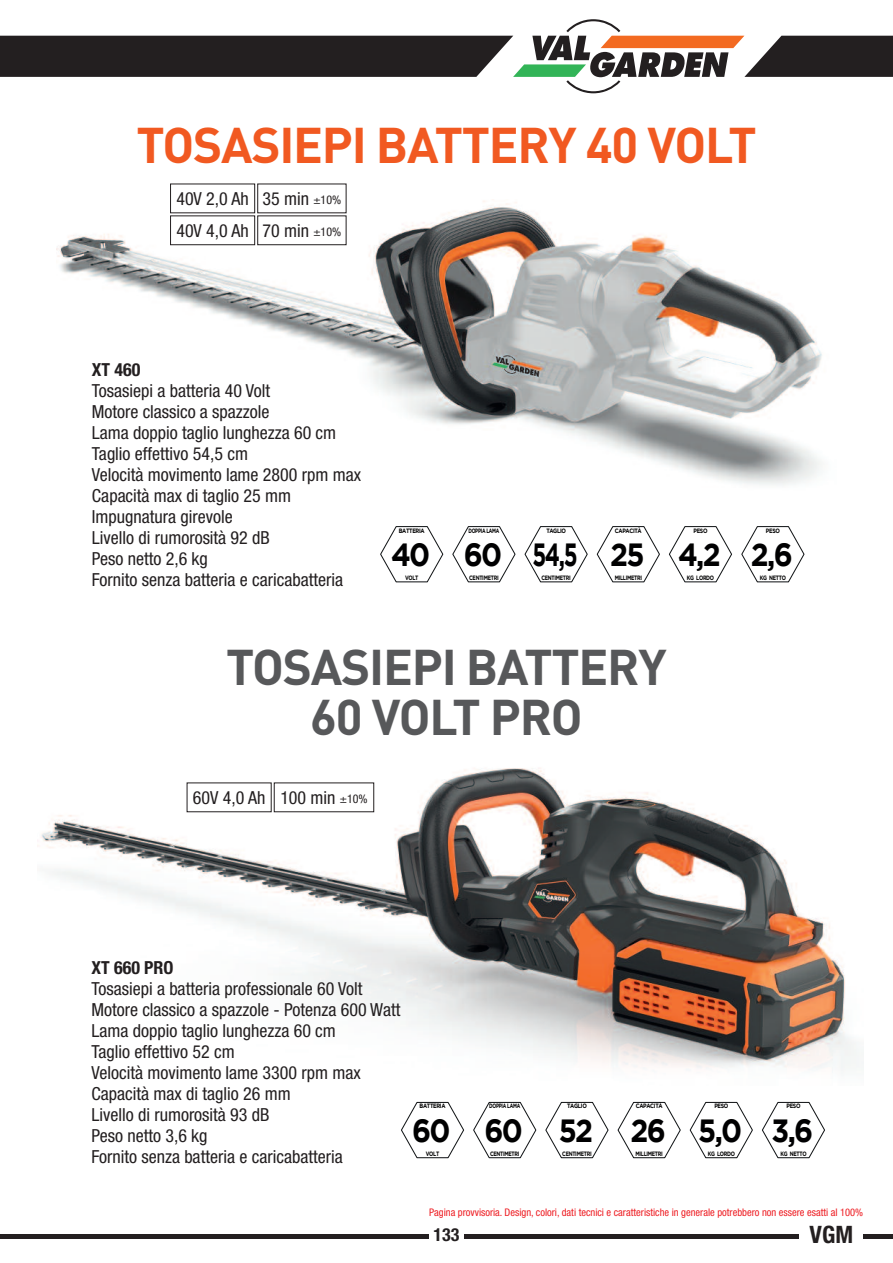
<style>
.page{position:relative;width:893px;height:1263px;background:#fff}
.page>*{position:absolute;margin:0;border:0;box-sizing:border-box;transform-origin:0 0}
.t1{font:700 49.5px/49.5px "DIN";letter-spacing:-.025em;color:#57585a;text-align:center}
.t2{font:700 49.5px "DIN";letter-spacing:-.025em;color:#f15921}
.t3{font:700 32.1px "Gotham";letter-spacing:-.06em;color:#000001;scale:.9 1}
.t4{font:700 32.1px "Gotham";letter-spacing:-.06em;color:#000001;scale:.69 1}
.t5{font:700 condensed 24px "Helvetica Neue";color:#231f20}
.t6{font:condensed 18px/21px "Helvetica Neue";color:#231f20}
.t7{font:700 condensed 18px "Helvetica Neue";color:#231f20}
.t8{font:condensed 10.5px "Helvetica Neue";color:#ee1d23}
.t9{font:700 6.3px "Gotham";letter-spacing:-.06em;color:#000001;scale:.8 1}
.t10{font:700 6.3px "Gotham";letter-spacing:-.06em;color:#000001;scale:.84 1}
.t11{font:700 6.3px "Gotham";letter-spacing:-.06em;color:#000001;scale:.72 1}
.s1{font-size:12px}
</style>
<div class="page">
<hr style="left:0;top:1234px;width:893px;height:4px;background:#231f20">
<svg style="left:0;top:19px;width:893px;height:74px"></svg>
<div style="left:429px;top:1226px;width:34px;height:29px;background:#fff"></div>
<div style="left:799px;top:1226px;width:64px;height:22px;background:#fff"></div>
<img style="left:56px;top:200px;width:766px;height:285px">
<svg style="left:380px;top:526px;width:64px;height:57px"></svg>
<svg style="left:452px;top:526px;width:64px;height:57px"></svg>
<svg style="left:524px;top:526px;width:64px;height:57px"></svg>
<svg style="left:669px;top:526px;width:63px;height:57px"></svg>
<svg style="left:596px;top:526px;width:64px;height:57px"></svg>
<svg style="left:741px;top:526px;width:64px;height:57px"></svg>
<img style="left:41px;top:768px;width:822px;height:303px">
<svg style="left:401px;top:1101px;width:63px;height:58px"></svg>
<svg style="left:473px;top:1101px;width:64px;height:58px"></svg>
<svg style="left:545px;top:1101px;width:64px;height:58px"></svg>
<svg style="left:689px;top:1101px;width:64px;height:58px"></svg>
<svg style="left:617px;top:1101px;width:64px;height:58px"></svg>
<svg style="left:762px;top:1101px;width:63px;height:58px"></svg>
<div style="left:170px;top:215px;width:85px;height:30px;border:1px solid #231f20"></div>
<div style="left:257px;top:215px;width:90px;height:30px;border:1px solid #231f20"></div>
<h1 class="t2" style="left:136px;top:117px;width:622px">TOSASIEPI BATTERY 40 VOLT</h1>
<p class="t6" style="left:176px;top:184px;width:74px;line-height:32px">40V 2,0 Ah<br>40V 4,0 Ah</p>
<p class="t6" style="left:263px;top:184px;width:80px;line-height:32px">35 min <span class="s1">±10%<br></span>70 min <span class="s1">±10%</span></p>
<p class="t7" style="left:92px;top:363px;width:50px">XT 460</p>
<p class="t6" style="left:92px;top:382px;width:271px">Tosasiepi a batteria 40 Volt<br>Motore classico a spazzole<br>Lama doppio taglio lunghezza 60 cm<br>Taglio effettivo 54,5 cm<br>Velocità movimento lame 2800 rpm max<br>Capacità max di taglio 25 mm<br>Impugnatura girevole<br>Livello di rumorosità 92 dB<br>Peso netto 2,6 kg<br>Fornito senza batteria e caricabatteria</p>
<p class="t10" style="left:399px;top:528px;width:32px">BATTERIA</p>
<h2 class="t3" style="left:391px;top:542px;width:45px">40</h2>
<p class="t9" style="left:405px;top:575px;width:18px">VOLT</p>
<p class="t11" style="left:468px;top:528px;width:45px">DOPPIA LAMA</p>
<p class="t10" style="left:546px;top:528px;width:25px">TAGLIO</p>
<p class="t10" style="left:615px;top:528px;width:33px">CAPACITÀ</p>
<p class="t10" style="left:693px;top:528px;width:18px">PESO</p>
<p class="t10" style="left:766px;top:528px;width:18px">PESO</p>
<h2 class="t3" style="left:464px;top:542px;width:44px">60</h2>
<h2 class="t4" style="left:532px;top:542px;width:67px">54,5</h2>
<h2 class="t3" style="left:610px;top:542px;width:40px">25</h2>
<h2 class="t3" style="left:678px;top:542px;width:49px">4,2</h2>
<h2 class="t3" style="left:751px;top:542px;width:48px">2,6</h2>
<p class="t9" style="left:469px;top:575px;width:38px">CENTIMETRI</p>
<p class="t9" style="left:541px;top:575px;width:38px">CENTIMETRI</p>
<p class="t9" style="left:615px;top:575px;width:36px">MILLIMETRI</p>
<p class="t9" style="left:687px;top:575px;width:36px">KG LORDO</p>
<p class="t9" style="left:760px;top:575px;width:34px">KG NETTO</p>
<h1 class="t1" style="left:226px;top:643px;width:442px">TOSASIEPI BATTERY<br>60 VOLT PRO</h1>
<p class="t6" style="left:193px;top:788px;width:176px">60V 4,0 Ah 100 min <span class="s1">±10%</span></p>
<p class="t7" style="left:91px;top:961px;width:84px">XT 660 PRO</p>
<p class="t6" style="left:91px;top:979px;width:310px">Tosasiepi a batteria professionale 60 Volt<br>Motore classico a spazzole - Potenza 600 Watt<br>Lama doppio taglio lunghezza 60 cm<br>Taglio effettivo 52 cm<br>Velocità movimento lame 3300 rpm max<br>Capacità max di taglio 26 mm<br>Livello di rumorosità 93 dB<br>Peso netto 3,6 kg<br>Fornito senza batteria e caricabatteria</p>
<p class="t10" style="left:420px;top:1104px;width:32px">BATTERIA</p>
<h2 class="t3" style="left:412px;top:1118px;width:44px">60</h2>
<p class="t9" style="left:426px;top:1151px;width:18px">VOLT</p>
<p class="t11" style="left:489px;top:1104px;width:45px">DOPPIA LAMA</p>
<h2 class="t3" style="left:484px;top:1118px;width:44px">60</h2>
<p class="t9" style="left:490px;top:1151px;width:38px">CENTIMETRI</p>
<p class="t10" style="left:567px;top:1104px;width:25px">TAGLIO</p>
<h2 class="t3" style="left:559px;top:1118px;width:40px">52</h2>
<p class="t9" style="left:562px;top:1151px;width:38px">CENTIMETRI</p>
<p class="t10" style="left:636px;top:1104px;width:33px">CAPACITÀ</p>
<p class="t10" style="left:714px;top:1104px;width:18px">PESO</p>
<p class="t10" style="left:786px;top:1104px;width:18px">PESO</p>
<h2 class="t3" style="left:630px;top:1118px;width:41px">26</h2>
<h2 class="t3" style="left:698px;top:1118px;width:50px">5,0</h2>
<h2 class="t3" style="left:771px;top:1118px;width:48px">3,6</h2>
<p class="t9" style="left:635px;top:1151px;width:36px">MILLIMETRI</p>
<p class="t9" style="left:708px;top:1151px;width:36px">KG LORDO</p>
<p class="t9" style="left:780px;top:1151px;width:34px">KG NETTO</p>
<p class="t8" style="left:429px;top:1208px;width:435px">Pagina provvisoria. Design, colori, dati tecnici e caratteristiche in generale potrebbero non essere esatti al 100%</p>
<p class="t7" style="left:434px;top:1228px;width:27px">133</p>
<h3 class="t5" style="left:810px;top:1226px;width:45px">VGM</h3>
</div>
